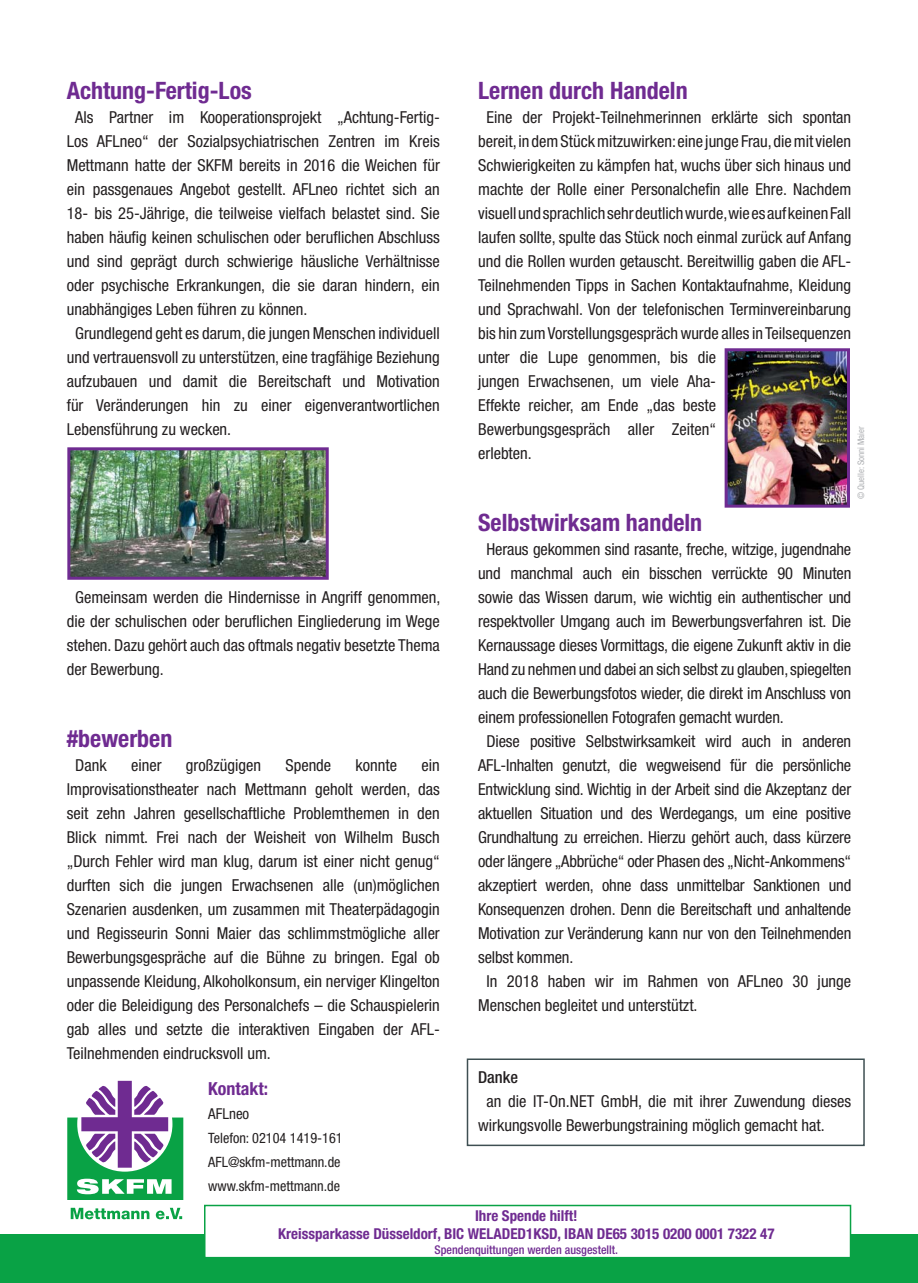
<style>
.page{position:relative;width:918px;height:1283px;background:#fff}
.page>*{position:absolute;margin:0;border:0;box-sizing:border-box;transform-origin:0 0}
.t1{font:700 condensed 24px "Helvetica Neue";color:#6f2b91}
.t2{font:700 condensed 18px "Helvetica Neue";color:#6f2b91}
.t3{font:condensed 16.5px/24px "Helvetica Neue";color:#231f20;text-align:justify}
.t4{font:500 condensed 16.5px "Helvetica Neue";color:#231f20}
.t5{font:700 condensed 15px/18px "Helvetica Neue";color:#6f2b91;text-align:center}
.t6{font:condensed 15px "Helvetica Neue";color:#231f20}
.t7{font:condensed 14.25px/24px "Helvetica Neue";color:#231f20}
.t8{font:500 condensed 12px "Helvetica Neue";color:#6f2b91}
.t9{font:condensed 9px "Helvetica Neue";color:#afb1b4}
</style>
<div class="page">
<svg style="left:67px;top:1080px;width:116px;height:119px"></svg>
<svg style="left:71px;top:1207px;width:111px;height:12px"></svg>
<div style="left:0;top:1234px;width:918px;height:48px;background:#09a245"></div>
<img style="left:71px;top:451px;width:254px;height:124px">
<div style="left:67px;top:447px;width:262px;height:132px;border:3px solid #6f2b91"></div>
<div style="left:205px;top:1205px;width:646px;height:52px;background:#fff"></div>
<div style="left:204px;top:1204px;width:647px;height:54px;border:2px solid #09a245"></div>
<img style="left:729px;top:352px;width:117px;height:151px">
<div style="left:725px;top:348px;width:125px;height:159px;border:3px solid #6f2b91"></div>
<div style="left:467px;top:1058px;width:398px;height:88px;border:2px solid #3e4f52"></div>
<h1 class="t1" style="left:67px;top:82px;width:187px">Achtung-Fertig-Los</h1>
<p class="t3" style="left:75px;top:107px;width:366px">Als Partner im Kooperationsprojekt „Achtung-Fertig-</p>
<p class="t3" style="left:67px;top:131px;width:375px">Los AFLneo“ der Sozialpsychiatrischen Zentren im Kreis</p>
<p class="t3" style="left:67px;top:155px;width:375px">Mettmann hatte der SKFM bereits in 2016 die Weichen für</p>
<p class="t3" style="left:67px;top:179px;width:375px">ein passgenaues Angebot gestellt. AFLneo richtet sich an</p>
<p class="t3" style="left:67px;top:203px;width:375px">18- bis 25-Jährige, die teilweise vielfach belastet sind. Sie</p>
<p class="t3" style="left:67px;top:227px;width:375px">haben häufig keinen schulischen oder beruflichen Abschluss</p>
<p class="t3" style="left:67px;top:251px;width:375px">und sind geprägt durch schwierige häusliche Verhältnisse</p>
<p class="t3" style="left:67px;top:275px;width:375px">oder psychische Erkrankungen, die sie daran hindern, ein</p>
<p class="t3" style="left:67px;top:299px;width:242px">unabhängiges Leben führen zu können.</p>
<p class="t3" style="left:75px;top:323px;width:366px">Grundlegend geht es darum, die jungen Menschen individuell</p>
<p class="t3" style="left:67px;top:347px;width:375px">und vertrauensvoll zu unterstützen, eine tragfähige Beziehung</p>
<p class="t3" style="left:67px;top:371px;width:375px">aufzubauen und damit die Bereitschaft und Motivation</p>
<p class="t3" style="left:67px;top:395px;width:375px">für Veränderungen hin zu einer eigenverantwortlichen</p>
<p class="t3" style="left:67px;top:419px;width:166px">Lebensführung zu wecken.</p>
<p class="t3" style="left:67px;top:586px;width:375px;text-indent:8px">Gemeinsam werden die Hindernisse in Angriff genommen, die der schulischen oder beruflichen Eingliederung im Wege stehen. Dazu gehört auch das oftmals negativ besetzte Thema der Bewerbung.</p>
<h1 class="t1" style="left:67px;top:730px;width:107px">#bewerben</h1>
<p class="t3" style="left:75px;top:754px;width:33px">Dank</p>
<p class="t3" style="left:131px;top:754px;width:32px">einer</p>
<p class="t3" style="left:186px;top:754px;width:77px">großzügigen</p>
<p class="t3" style="left:285px;top:754px;width:47px">Spende</p>
<p class="t3" style="left:356px;top:754px;width:43px">konnte</p>
<p class="t3" style="left:67px;top:754px;width:375px;text-indent:355px">ein Improvisationstheater nach Mettmann geholt werden, das seit zehn Jahren gesellschaftliche Problemthemen in den Blick nimmt. Frei nach der Weisheit von Wilhelm Busch „Durch Fehler wird man klug, darum ist einer nicht genug“ durften sich die jungen Erwachsenen alle (un)möglichen Szenarien ausdenken, um zusammen mit Theaterpädagogin und Regisseurin Sonni Maier das schlimmstmögliche aller Bewerbungsgespräche auf die Bühne zu bringen. Egal ob unpassende Kleidung, Alkoholkonsum, ein nerviger Klingelton oder die Beleidigung des Personalchefs – die Schauspielerin gab alles und setzte die interaktiven Eingaben der AFL-Teilnehmenden eindrucksvoll um.</p>
<p class="t2" style="left:208px;top:1082px;width:61px">Kontakt:</p>
<p class="t6" style="left:208px;top:1108px;width:43px">AFLneo</p>
<p class="t7" style="left:208px;top:1127px;width:136px">Telefon: 02104 1419-161<br>AFL@skfm-mettmann.de www.skfm-mettmann.de</p>
<h1 class="t1" style="left:478px;top:82px;width:211px">Lernen durch Handeln</h1>
<p class="t3" style="left:478px;top:107px;width:375px;text-align:left;text-indent:8px">Eine der Projekt-Teilnehmerinnen erklärte sich spontan bereit, in dem Stück mitzuwirken: eine junge Frau, die mit vielen Schwierigkeiten zu kämpfen hat, wuchs über sich hinaus und machte der Rolle einer Personalchefin alle Ehre. Nachdem visuell und sprachlich sehr deutlich wurde, wie es auf keinen Fall laufen sollte, spulte das Stück noch einmal zurück auf Anfang und die Rollen wurden getauscht. Bereitwillig gaben die AFL-Teilnehmenden Tipps in Sachen Kontaktaufnahme, Kleidung und Sprachwahl. Von der telefonischen Terminvereinbarung bis hin zum Vorstellungsgespräch wurde alles in Teilsequenzen unter die Lupe genommen, bis die<br>jungen Erwachsenen, um viele Aha-<br>Effekte reicher, am Ende „das beste Bewerbungsgespräch aller Zeiten“<br>erlebten.</p>
<p class="t9" style="left:858px;top:499px;width:74px;rotate:-90deg">© Quelle: Sonni Maier</p>
<h1 class="t1" style="left:478px;top:514px;width:226px">Selbstwirksam handeln</h1>
<p class="t3" style="left:487px;top:539px;width:366px">Heraus gekommen sind rasante, freche, witzige, jugendnahe</p>
<p class="t3" style="left:478px;top:563px;width:375px">und manchmal auch ein bisschen verrückte 90 Minuten</p>
<p class="t3" style="left:478px;top:587px;width:375px">sowie das Wissen darum, wie wichtig ein authentischer und</p>
<p class="t3" style="left:478px;top:611px;width:375px">respektvoller Umgang auch im Bewerbungsverfahren ist. Die</p>
<p class="t3" style="left:478px;top:635px;width:375px">Kernaussage dieses Vormittags, die eigene Zukunft aktiv in die</p>
<p class="t3" style="left:478px;top:658px;width:375px">Hand zu nehmen und dabei an sich selbst zu glauben, spiegelten</p>
<p class="t3" style="left:478px;top:682px;width:375px">auch die Bewerbungsfotos wieder, die direkt im Anschluss von</p>
<p class="t3" style="left:478px;top:706px;width:307px">einem professionellen Fotografen gemacht wurden.</p>
<p class="t3" style="left:487px;top:730px;width:366px">Diese positive Selbstwirksamkeit wird auch in anderen</p>
<p class="t3" style="left:478px;top:754px;width:375px">AFL-Inhalten genutzt, die wegweisend für die persönliche</p>
<p class="t3" style="left:478px;top:778px;width:375px">Entwicklung sind. Wichtig in der Arbeit sind die Akzeptanz der</p>
<p class="t3" style="left:478px;top:802px;width:375px">aktuellen Situation und des Werdegangs, um eine positive</p>
<p class="t3" style="left:478px;top:826px;width:375px">Grundhaltung zu erreichen. Hierzu gehört auch, dass kürzere</p>
<p class="t3" style="left:478px;top:850px;width:375px">oder längere „Abbrüche“ oder Phasen des „Nicht-Ankommens“</p>
<p class="t3" style="left:478px;top:874px;width:375px">akzeptiert werden, ohne dass unmittelbar Sanktionen und</p>
<p class="t3" style="left:478px;top:898px;width:375px">Konsequenzen drohen. Denn die Bereitschaft und anhaltende</p>
<p class="t3" style="left:478px;top:922px;width:375px">Motivation zur Veränderung kann nur von den Teilnehmenden</p>
<p class="t3" style="left:478px;top:946px;width:97px">selbst kommen.</p>
<p class="t3" style="left:487px;top:970px;width:366px">In 2018 haben wir im Rahmen von AFLneo 30 junge</p>
<p class="t3" style="left:478px;top:994px;width:221px">Menschen begleitet und unterstützt.</p>
<p class="t4" style="left:478px;top:1071px;width:41px">Danke</p>
<p class="t3" style="left:478px;top:1090px;width:375px;text-indent:8px">an die IT-On.NET GmbH, die mit ihrer Zuwendung dieses wirkungsvolle Bewerbungstraining möglich gemacht hat.</p>
<p class="t5" style="left:278px;top:1208px;width:498px">Ihre Spende hilft!<br>Kreissparkasse Düsseldorf, BIC WELADED1KSD, IBAN DE65 3015 0200 0001 7322 47</p>
<p class="t8" style="left:435px;top:1245px;width:185px">Spendenquittungen werden ausgestellt.</p>
</div>
